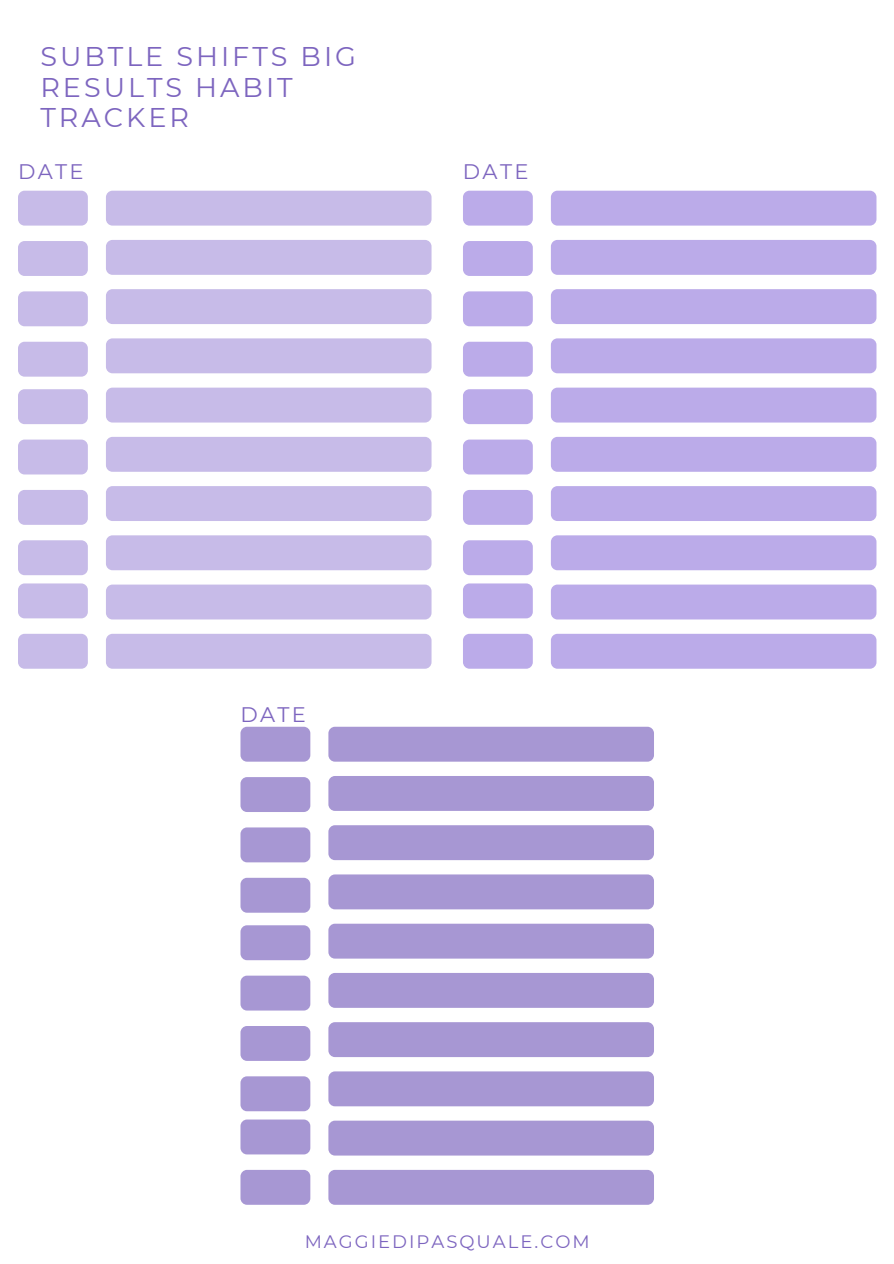
<style>
.page{position:relative;width:894px;height:1264px;background:#fff}
.page>*{position:absolute;margin:0;border:0;box-sizing:border-box;transform-origin:0 0}
.t1{font:27px/30.5px "Montserrat";letter-spacing:.11em;color:#7d65bf}
.t2{font:21px "Montserrat";letter-spacing:.11em;color:#7d65bf}
.t3{font:18px "Montserrat";letter-spacing:.11em;color:#7d65bf}
</style>
<div class="page">
<div style="left:550px;top:387px;width:326px;height:35px;background:#bbabe9;border-radius:7px"></div>
<div style="left:550px;top:437px;width:326px;height:35px;background:#bbabe9;border-radius:7px"></div>
<div style="left:550px;top:535px;width:326px;height:35px;background:#bbabe9;border-radius:7px"></div>
<div style="left:550px;top:486px;width:326px;height:35px;background:#bbabe9;border-radius:7px"></div>
<div style="left:550px;top:191px;width:326px;height:34px;background:#bbabe9;border-radius:7px"></div>
<div style="left:550px;top:240px;width:326px;height:35px;background:#bbabe9;border-radius:7px"></div>
<div style="left:550px;top:338px;width:326px;height:35px;background:#bbabe9;border-radius:7px"></div>
<div style="left:550px;top:289px;width:326px;height:35px;background:#bbabe9;border-radius:7px"></div>
<div style="left:550px;top:634px;width:326px;height:34px;background:#bbabe9;border-radius:7px"></div>
<div style="left:550px;top:584px;width:326px;height:35px;background:#bbabe9;border-radius:7px"></div>
<div style="left:463px;top:191px;width:69px;height:34px;background:#bbabe9;border-radius:7px"></div>
<div style="left:463px;top:241px;width:69px;height:35px;background:#bbabe9;border-radius:7px"></div>
<div style="left:463px;top:291px;width:69px;height:35px;background:#bbabe9;border-radius:7px"></div>
<div style="left:463px;top:342px;width:69px;height:34px;background:#bbabe9;border-radius:7px"></div>
<div style="left:463px;top:389px;width:69px;height:35px;background:#bbabe9;border-radius:7px"></div>
<div style="left:463px;top:439px;width:69px;height:35px;background:#bbabe9;border-radius:7px"></div>
<div style="left:463px;top:490px;width:69px;height:35px;background:#bbabe9;border-radius:7px"></div>
<div style="left:463px;top:540px;width:69px;height:35px;background:#bbabe9;border-radius:7px"></div>
<div style="left:463px;top:583px;width:69px;height:35px;background:#bbabe9;border-radius:7px"></div>
<div style="left:463px;top:634px;width:69px;height:34px;background:#bbabe9;border-radius:7px"></div>
<div style="left:106px;top:387px;width:325px;height:35px;background:#c7bbe8;border-radius:7px"></div>
<div style="left:106px;top:437px;width:325px;height:35px;background:#c7bbe8;border-radius:7px"></div>
<div style="left:106px;top:535px;width:325px;height:35px;background:#c7bbe8;border-radius:7px"></div>
<div style="left:106px;top:486px;width:325px;height:35px;background:#c7bbe8;border-radius:7px"></div>
<div style="left:106px;top:191px;width:325px;height:34px;background:#c7bbe8;border-radius:7px"></div>
<div style="left:106px;top:240px;width:325px;height:35px;background:#c7bbe8;border-radius:7px"></div>
<div style="left:106px;top:338px;width:325px;height:35px;background:#c7bbe8;border-radius:7px"></div>
<div style="left:106px;top:289px;width:325px;height:35px;background:#c7bbe8;border-radius:7px"></div>
<div style="left:106px;top:634px;width:325px;height:34px;background:#c7bbe8;border-radius:7px"></div>
<div style="left:106px;top:584px;width:325px;height:35px;background:#c7bbe8;border-radius:7px"></div>
<div style="left:18px;top:191px;width:70px;height:34px;background:#c7bbe8;border-radius:7px"></div>
<div style="left:18px;top:241px;width:70px;height:35px;background:#c7bbe8;border-radius:7px"></div>
<div style="left:18px;top:291px;width:70px;height:35px;background:#c7bbe8;border-radius:7px"></div>
<div style="left:18px;top:342px;width:70px;height:34px;background:#c7bbe8;border-radius:7px"></div>
<div style="left:18px;top:389px;width:70px;height:35px;background:#c7bbe8;border-radius:7px"></div>
<div style="left:18px;top:439px;width:70px;height:35px;background:#c7bbe8;border-radius:7px"></div>
<div style="left:18px;top:490px;width:70px;height:35px;background:#c7bbe8;border-radius:7px"></div>
<div style="left:18px;top:540px;width:70px;height:35px;background:#c7bbe8;border-radius:7px"></div>
<div style="left:18px;top:583px;width:70px;height:35px;background:#c7bbe8;border-radius:7px"></div>
<div style="left:18px;top:634px;width:70px;height:34px;background:#c7bbe8;border-radius:7px"></div>
<div style="left:328px;top:923px;width:325px;height:35px;background:#a797d3;border-radius:7px"></div>
<div style="left:328px;top:972px;width:325px;height:35px;background:#a797d3;border-radius:7px"></div>
<div style="left:328px;top:1071px;width:325px;height:35px;background:#a797d3;border-radius:7px"></div>
<div style="left:328px;top:1022px;width:325px;height:35px;background:#a797d3;border-radius:7px"></div>
<div style="left:328px;top:726px;width:325px;height:35px;background:#a797d3;border-radius:7px"></div>
<div style="left:328px;top:776px;width:325px;height:35px;background:#a797d3;border-radius:7px"></div>
<div style="left:328px;top:874px;width:325px;height:35px;background:#a797d3;border-radius:7px"></div>
<div style="left:328px;top:825px;width:325px;height:35px;background:#a797d3;border-radius:7px"></div>
<div style="left:328px;top:1169px;width:325px;height:35px;background:#a797d3;border-radius:7px"></div>
<div style="left:328px;top:1120px;width:325px;height:35px;background:#a797d3;border-radius:7px"></div>
<div style="left:240px;top:726px;width:70px;height:35px;background:#a797d3;border-radius:7px"></div>
<div style="left:240px;top:777px;width:70px;height:35px;background:#a797d3;border-radius:7px"></div>
<div style="left:240px;top:827px;width:70px;height:35px;background:#a797d3;border-radius:7px"></div>
<div style="left:240px;top:877px;width:70px;height:35px;background:#a797d3;border-radius:7px"></div>
<div style="left:240px;top:925px;width:70px;height:35px;background:#a797d3;border-radius:7px"></div>
<div style="left:240px;top:975px;width:70px;height:35px;background:#a797d3;border-radius:7px"></div>
<div style="left:240px;top:1025px;width:70px;height:35px;background:#a797d3;border-radius:7px"></div>
<div style="left:240px;top:1076px;width:70px;height:35px;background:#a797d3;border-radius:7px"></div>
<div style="left:240px;top:1119px;width:70px;height:35px;background:#a797d3;border-radius:7px"></div>
<div style="left:240px;top:1169px;width:70px;height:35px;background:#a797d3;border-radius:7px"></div>
<p class="t1" style="left:40px;top:41px;width:317px">SUBTLE SHIFTS BIG<br>RESULTS HABIT<br>TRACKER</p>
<p class="t2" style="left:18px;top:158px;width:67px">DATE</p>
<p class="t2" style="left:463px;top:158px;width:67px">DATE</p>
<p class="t2" style="left:240px;top:701px;width:67px">DATE</p>
<p class="t3" style="left:304px;top:1229px;width:286px">MAGGIEDIPASQUALE.COM</p>
</div>
